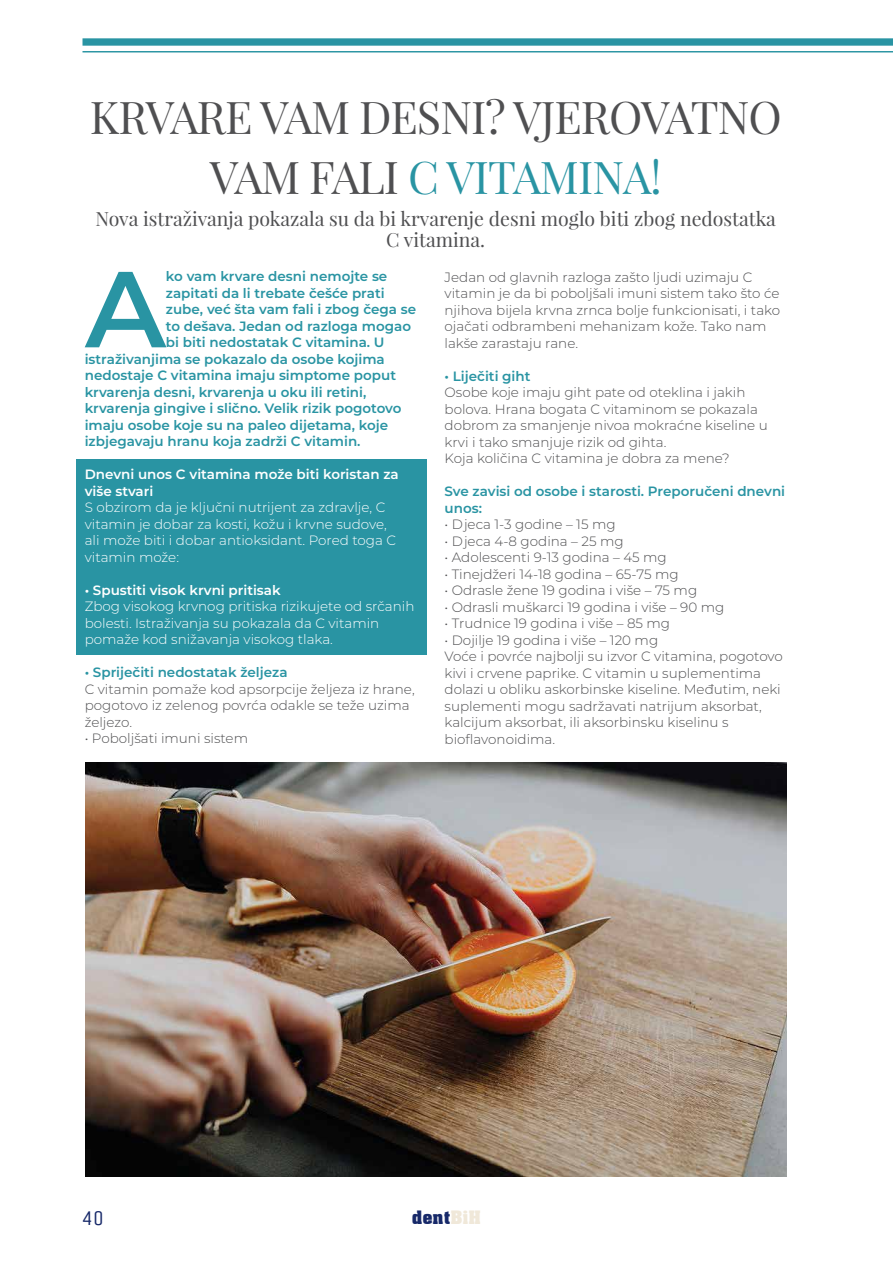
<style>
.page{position:relative;width:893px;height:1263px;background:#fff}
.page>*{position:absolute;margin:0;border:0;box-sizing:border-box;transform-origin:0 0}
.t1{font:600 107.85px "Montserrat";color:#2994a3}
.t2{font:45px/60px "Playfair Display";letter-spacing:-.025em;color:#4f4f51;text-align:center}
.t3{font:21px "Unica One";color:#172969}
.t4{font:19.5px/21px "Playfair Display";color:#4f4f51;text-align:center}
.t5{font:700 18px "Aachen BT";color:#172969}
.t6{font:300 13.5px/16.5px "Montserrat";color:#4f4f51}
.t7{font:600 13.5px/16.5px "Montserrat";color:#2994a3}
.t8{font:300 13.5px/16.5px "Montserrat";color:#fff}
.t9{font:600 13.5px/16.5px "Montserrat";color:#fff}
.s1{color:#2994a3}
.s2{color:#f0e8d9}
</style>
<div class="page">
<div style="left:82px;top:38px;width:811px;height:8px;background:#2994a3"></div>
<hr style="left:82px;top:51px;width:811px;height:1px;background:#2994a3">
<div style="left:76px;top:460px;width:351px;height:195px;background:#2994a3"></div>
<img style="left:85px;top:762px;width:702px;height:414px">
<h2 class="t2" style="left:90px;top:87px;width:693px">KRVARE VAM DESNI? VJEROVATNO<br>VAM FALI <span class="s1">C VITAMINA!</span></h2>
<h3 class="t4" style="left:95px;top:208px;width:682px">Nova istraživanja pokazala su da bi krvarenje desni moglo biti zbog nedostatka<br>C vitamina.</h3>
<h1 class="t1" style="left:85px;top:233px;width:82px">A</h1>
<p class="t7" style="left:166px;top:268px;width:223px">ko vam krvare desni nemojte se</p>
<p class="t6" style="left:445px;top:268px;width:337px">Jedan od glavnih razloga zašto ljudi uzimaju C vitamin je da bi poboljšali imuni sistem tako što će njihova bijela krvna zrnca bolje funkcionisati, i tako ojačati odbrambeni mehanizam kože. Tako nam lakše zarastaju rane.</p>
<p class="t7" style="left:445px;top:367px;width:87px">• Liječiti giht</p>
<p class="t6" style="left:445px;top:383px;width:325px">Osobe koje imaju giht pate od oteklina i jakih bolova. Hrana bogata C vitaminom se pokazala dobrom za smanjenje nivoa mokraćne kiseline u krvi i tako smanjuje rizik od gihta.<br>Koja količina C vitamina je dobra za mene?</p>
<p class="t7" style="left:445px;top:482px;width:342px">Sve zavisi od osobe i starosti. Preporučeni dnevni unos:</p>
<p class="t6" style="left:445px;top:515px;width:173px">• Djeca 1-3 godine – 15 mg</p>
<p class="t6" style="left:445px;top:532px;width:181px">• Djeca 4-8 godina – 25 mg</p>
<p class="t6" style="left:445px;top:548px;width:224px">• Adolescenti 9-13 godina – 45 mg</p>
<p class="t6" style="left:445px;top:565px;width:236px">• Tinejdžeri 14-18 godina – 65-75 mg</p>
<p class="t6" style="left:445px;top:581px;width:254px">• Odrasle žene 19 godina i više – 75 mg</p>
<p class="t6" style="left:445px;top:598px;width:281px">• Odrasli muškarci 19 godina i više – 90 mg</p>
<p class="t6" style="left:445px;top:614px;width:227px">• Trudnice 19 godina i više – 85 mg</p>
<p class="t6" style="left:445px;top:631px;width:340px">• Dojilje 19 godina i više – 120 mg<br>Voće i povrće najbolji su izvor C vitamina, pogotovo kivi i crvene paprike. C vitamin u suplementima dolazi u obliku askorbinske kiseline. Međutim, neki suplementi mogu sadržavati natrijum aksorbat, kalcijum aksorbat, ili aksorbinsku kiselinu s bioflavonoidima.</p>
<p class="t7" style="left:166px;top:284px;width:220px">zapitati da li trebate češće prati</p>
<p class="t7" style="left:166px;top:301px;width:252px">zube, već šta vam fali i zbog čega se</p>
<p class="t7" style="left:166px;top:317px;width:247px">to dešava. Jedan od razloga mogao</p>
<p class="t7" style="left:166px;top:334px;width:220px">bi biti nedostatak C vitamina. U</p>
<p class="t7" style="left:85px;top:350px;width:302px">istraživanjima se pokazalo da osobe kojima</p>
<p class="t7" style="left:85px;top:367px;width:313px">nedostaje C vitamina imaju simptome poput</p>
<p class="t7" style="left:85px;top:383px;width:283px">krvarenja desni, krvarenja u oku ili retini,</p>
<p class="t7" style="left:85px;top:400px;width:318px">krvarenja gingive i slično. Velik rizik pogotovo</p>
<p class="t7" style="left:85px;top:416px;width:305px">imaju osobe koje su na paleo dijetama, koje</p>
<p class="t7" style="left:85px;top:433px;width:277px">izbjegavaju hranu koja zadrži C vitamin.</p>
<p class="t9" style="left:85px;top:466px;width:316px">Dnevni unos C vitamina može biti koristan za više stvari</p>
<p class="t8" style="left:85px;top:499px;width:313px">S obzirom da je ključni nutrijent za zdravlje, C vitamin je dobar za kosti, kožu i krvne sudove, ali može biti i dobar antioksidant. Pored toga C vitamin može:</p>
<p class="t9" style="left:85px;top:581px;width:197px">• Spustiti visok krvni pritisak</p>
<p class="t8" style="left:85px;top:598px;width:331px">Zbog visokog krvnog pritiska rizikujete od srčanih bolesti. Istraživanja su pokazala da C vitamin pomaže kod snižavanja visokog tlaka.</p>
<p class="t7" style="left:85px;top:664px;width:204px">• Spriječiti nedostatak željeza</p>
<p class="t6" style="left:85px;top:680px;width:332px">C vitamin pomaže kod apsorpcije željeza iz hrane, pogotovo iz zelenog povrća odakle se teže uzima željezo.</p>
<p class="t6" style="left:85px;top:730px;width:165px">• Poboljšati imuni sistem</p>
<h3 class="t3" style="left:83px;top:1206px;width:23px">40</h3>
<h3 class="t5" style="left:412px;top:1206px;width:71px">dent<span class="s2">BiH</span></h3>
</div>
